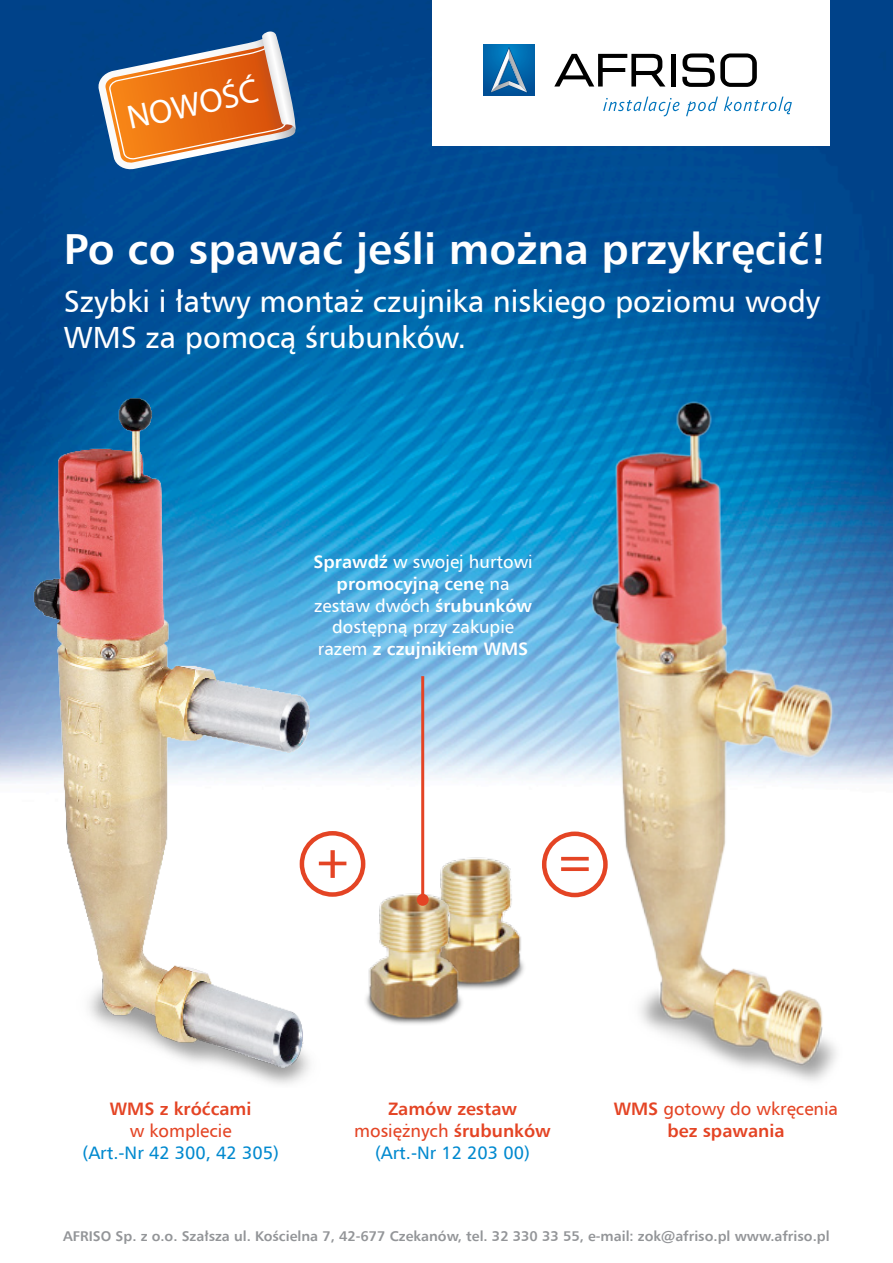
<style>
.page{position:relative;width:893px;height:1263px;background:#fff}
.page>*{position:absolute;margin:0;border:0;box-sizing:border-box;transform-origin:0 0}
.t1{font:700 57px "Minion Pro";color:#e44424}
.t2{font:700 43.35px "Humnst 777 EU";color:#fff}
.t3{font:33.75px "Myriad Pro";color:#fff}
.t4{font:30.6px/36.8px "Humnst 777 EU";color:#fff}
.t5{font:18px/21.6px "Humnst 777 EU";color:#fff;text-align:center}
.t6{font:700 18px/21.6px "Humnst 777 EU";color:#e44424;text-align:center}
.t7{font:18px/21.6px "Humnst 777 EU";color:#0089cf;text-align:center}
.t8{font:18px/21.6px "Humnst 777 EU";color:#e44424;text-align:center}
.t9{font:700 14.1px "Humnst 777 EU";color:#939598}
.s1{font-weight:700}
.s2{font-weight:700;color:#e44424}
.s3{color:#e44424}
.s4{font-weight:400}
.s5{font-weight:400;color:#0089cf}
</style>
<div class="page">
<img style="left:0;top:0;width:893px;height:898px">
<div style="left:432px;top:0;width:397px;height:145px;background:#fff"></div>
<div style="left:483px;top:44px;width:52px;height:52px;background:linear-gradient(to bottom,#0070b5,#004d94)"></div>
<svg style="left:490px;top:47px;width:38px;height:46px;background:#3381b5"></svg>
<svg style="left:603px;top:97px;width:76px;height:19px"></svg>
<svg style="left:686px;top:97px;width:32px;height:19px"></svg>
<svg style="left:724px;top:97px;width:68px;height:17px"></svg>
<svg style="left:682px;top:53px;width:75px;height:34px"></svg>
<hr style="left:671px;top:54px;width:4px;height:33px;background:#000">
<svg style="left:554px;top:54px;width:111px;height:33px"></svg>
<img style="left:573px;top:380px;width:320px;height:701px">
<svg style="left:97px;top:32px;width:199px;height:139px;background:#9d7661"></svg>
<img style="left:419px;top:845px;width:113px;height:144px">
<img style="left:357px;top:880px;width:114px;height:144px">
<img style="left:27px;top:387px;width:305px;height:697px">
<div style="left:300px;top:831px;width:65px;height:66px;border:4px solid #e44424;border-radius:50%"></div>
<div style="left:542px;top:831px;width:66px;height:66px;border:4px solid #e44424;border-radius:50%"></div>
<hr style="left:421px;top:676px;width:3px;height:224px;background:#e44424">
<div style="left:417px;top:894px;width:12px;height:12px;background:#e44424;border-radius:50%"></div>
<p class="t3" style="left:124px;top:100px;width:135px;rotate:-12deg">NOWOŚĆ</p>
<p class="t2" style="left:64px;top:222px;width:765px">Po co spawać jeśli można przykręcić!</p>
<p class="t4" style="left:64px;top:282px;width:758px">Szybki i łatwy montaż czujnika niskiego poziomu wody<br>WMS za pomocą śrubunków.</p>
<p class="t5" style="left:313px;top:551px;width:221px"><span class="s1">Sprawdź</span> w swojej hurtowi <span class="s1">promocyjną cenę</span> na zestaw dwóch <span class="s1">śrubunków </span>dostępną przy zakupie razem <span class="s1">z czujnikiem WMS</span></p>
<p class="t1" style="left:316px;top:819px;width:34px">+</p>
<p class="t1" style="left:558px;top:820px;width:34px">=</p>
<p class="t7" style="left:83px;top:1098px;width:198px"><span class="s2">WMS z króćcami<br></span><span class="s3">w komplecie<br></span>(Art.-Nr 42 300, 42 305)</p>
<p class="t6" style="left:354px;top:1098px;width:198px">Zamów zestaw <span class="s4">mosiężnych</span> śrubunków <span class="s5">(Art.-Nr 12 203 00)</span></p>
<p class="t8" style="left:614px;top:1098px;width:226px"><span class="s1">WMS</span> gotowy do wkręcenia <span class="s1">bez spawania</span></p>
<p class="t9" style="left:63px;top:1227px;width:768px">AFRISO Sp. z o.o. Szałsza ul. Kościelna 7, 42-677 Czekanów, tel. 32 330 33 55, e-mail: zok@afriso.pl www.afriso.pl</p>
</div>
